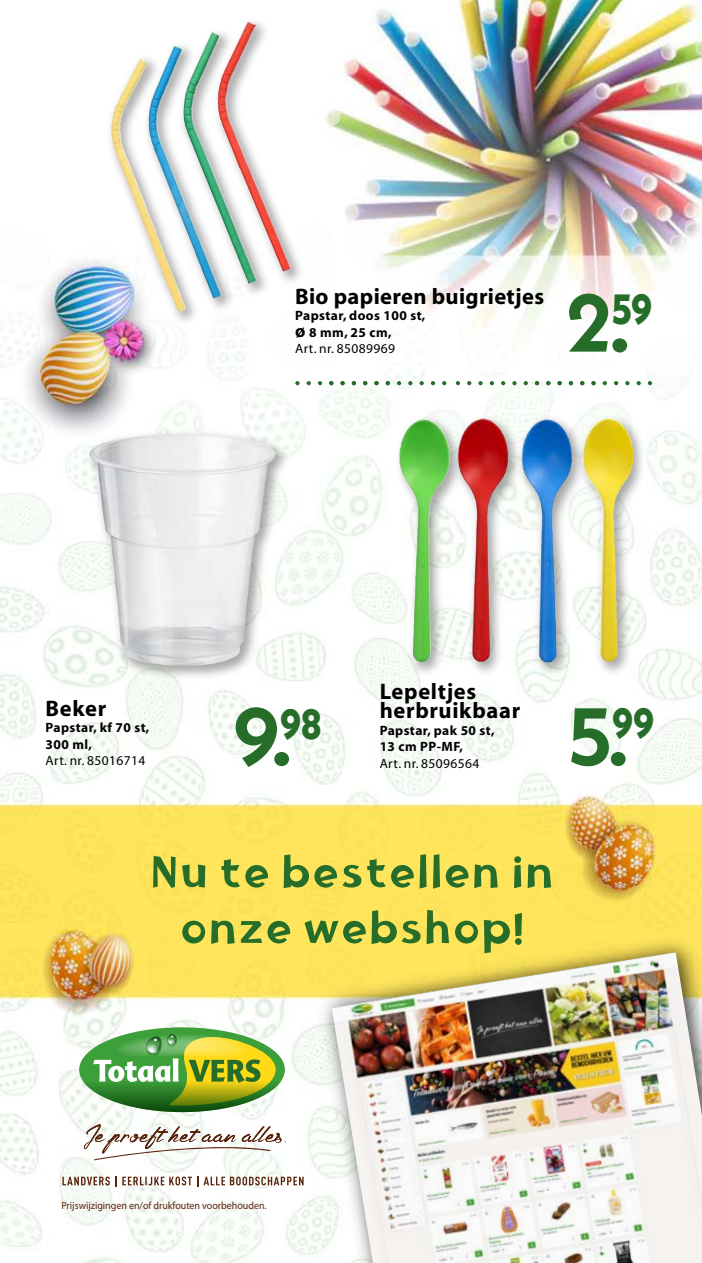
<style>
.page{position:relative;width:702px;height:1263px;background:#fff}
.page>*{position:absolute;margin:0;border:0;box-sizing:border-box;transform-origin:0 0}
.t1{font:700 81.3px "Neue Kabel";color:#266d2a}
.t2{font:800 42.15px "Neue Kabel";color:#266d2a;scale:.85 1}
.t3{font:700 22.5px/19.5px "Myriad";letter-spacing:.025em;color:#000}
.t4{font:700 13.5px/16.5px "Myriad";letter-spacing:.03em;color:#000}
.t5{font:13.5px "Myriad";letter-spacing:.03em;color:#000}
.t6{font:10.5px "Myriad Pro";color:#59200a;scale:.95 1}
.s1{font-size:18px}
.s2{font-weight:400}
</style>
<div class="page">
<img style="left:0;top:0;width:702px;height:1263px">
<img style="left:80px;top:425px;width:214px;height:258px">
<img style="left:90px;top:434px;width:180px;height:232px">
<img style="left:391px;top:410px;width:259px;height:270px">
<img style="left:581px;top:418px;width:52px;height:244px">
<svg style="left:295px;top:381px;width:4px;height:4px"></svg>
<svg style="left:306px;top:381px;width:5px;height:4px"></svg>
<svg style="left:318px;top:381px;width:4px;height:4px"></svg>
<svg style="left:329px;top:381px;width:4px;height:4px"></svg>
<svg style="left:340px;top:381px;width:5px;height:4px"></svg>
<svg style="left:352px;top:381px;width:4px;height:4px"></svg>
<svg style="left:363px;top:381px;width:4px;height:4px"></svg>
<svg style="left:374px;top:381px;width:4px;height:4px"></svg>
<svg style="left:385px;top:381px;width:5px;height:4px"></svg>
<svg style="left:397px;top:381px;width:4px;height:4px"></svg>
<svg style="left:408px;top:381px;width:4px;height:4px"></svg>
<svg style="left:419px;top:381px;width:5px;height:4px"></svg>
<svg style="left:431px;top:381px;width:4px;height:4px"></svg>
<svg style="left:442px;top:381px;width:4px;height:4px"></svg>
<svg style="left:456px;top:381px;width:4px;height:4px"></svg>
<svg style="left:467px;top:381px;width:4px;height:4px"></svg>
<svg style="left:478px;top:381px;width:4px;height:4px"></svg>
<svg style="left:489px;top:381px;width:5px;height:4px"></svg>
<svg style="left:501px;top:381px;width:4px;height:4px"></svg>
<svg style="left:512px;top:381px;width:4px;height:4px"></svg>
<svg style="left:523px;top:381px;width:5px;height:4px"></svg>
<svg style="left:535px;top:381px;width:4px;height:4px"></svg>
<svg style="left:546px;top:381px;width:4px;height:4px"></svg>
<svg style="left:557px;top:381px;width:4px;height:4px"></svg>
<svg style="left:568px;top:381px;width:5px;height:4px"></svg>
<svg style="left:580px;top:381px;width:4px;height:4px"></svg>
<svg style="left:591px;top:381px;width:4px;height:4px"></svg>
<svg style="left:602px;top:381px;width:5px;height:4px"></svg>
<svg style="left:614px;top:381px;width:4px;height:4px"></svg>
<svg style="left:625px;top:381px;width:4px;height:4px"></svg>
<svg style="left:636px;top:381px;width:4px;height:4px"></svg>
<svg style="left:648px;top:381px;width:4px;height:4px"></svg>
<img style="left:102px;top:13px;width:207px;height:316px">
<img style="left:217px;top:22px;width:31px;height:148px">
<svg style="left:153px;top:856px;width:23px;height:32px"></svg>
<svg style="left:182px;top:864px;width:23px;height:24px"></svg>
<svg style="left:221px;top:859px;width:47px;height:29px"></svg>
<svg style="left:284px;top:854px;width:77px;height:34px;background:#adb748"></svg>
<svg style="left:367px;top:854px;width:59px;height:35px;background:#afb849"></svg>
<svg style="left:433px;top:854px;width:7px;height:35px"></svg>
<svg style="left:446px;top:865px;width:22px;height:23px"></svg>
<svg style="left:474px;top:864px;width:23px;height:24px"></svg>
<svg style="left:514px;top:856px;width:7px;height:32px"></svg>
<svg style="left:527px;top:864px;width:24px;height:24px"></svg>
<svg style="left:182px;top:921px;width:23px;height:22px"></svg>
<svg style="left:211px;top:920px;width:24px;height:24px"></svg>
<svg style="left:241px;top:921px;width:49px;height:22px"></svg>
<svg style="left:304px;top:910px;width:116px;height:34px;background:#d1cb50"></svg>
<svg style="left:426px;top:910px;width:23px;height:16px"></svg>
<svg style="left:455px;top:921px;width:23px;height:5px"></svg>
<svg style="left:484px;top:913px;width:38px;height:13px"></svg>
<svg style="left:93px;top:1015px;width:184px;height:90px"></svg>
<svg style="left:79px;top:1027px;width:206px;height:85px;background:#79a83f"></svg>
<svg style="left:62px;top:1176px;width:241px;height:10px"></svg>
<svg style="left:84px;top:1124px;width:202px;height:36px"></svg>
<img style="left:310px;top:926px;width:392px;height:337px">
<img style="left:332px;top:952px;width:370px;height:311px">
<h3 class="t3" style="left:295px;top:287px;width:250px">Bio papieren buigrietjes</h3>
<p class="t4" style="left:295px;top:308px;width:132px">Papstar, doos 100 st, <span class="s1">ø</span> 8 mm, 25 cm,<br><span class="s2">Art. nr. 85089969</span></p>
<h2 class="t2" style="left:612px;top:282px;width:49px">59</h2>
<h1 class="t1" style="left:566px;top:271px;width:67px">2.</h1>
<h3 class="t3" style="left:46px;top:699px;width:62px">Beker</h3>
<p class="t4" style="left:46px;top:720px;width:105px">Papstar, kf 70 st,<br>300 ml,</p>
<p class="t5" style="left:46px;top:754px;width:101px">Art. nr. 85016714</p>
<h3 class="t3" style="left:379px;top:682px;width:142px">Lepeltjes herbruikbaar</h3>
<p class="t4" style="left:379px;top:722px;width:116px">Papstar, pak 50 st,<br>13 cm PP-MF,</p>
<p class="t5" style="left:379px;top:757px;width:101px">Art. nr. 85096564</p>
<h1 class="t1" style="left:232px;top:685px;width:62px">9.</h1>
<h2 class="t2" style="left:612px;top:696px;width:51px">99</h2>
<h1 class="t1" style="left:567px;top:685px;width:64px">5.</h1>
<h2 class="t2" style="left:280px;top:697px;width:50px">98</h2>
<p class="t6" style="left:61px;top:1199px;width:217px">Prijswijzigingen en/of drukfouten voorbehouden.</p>
</div>
